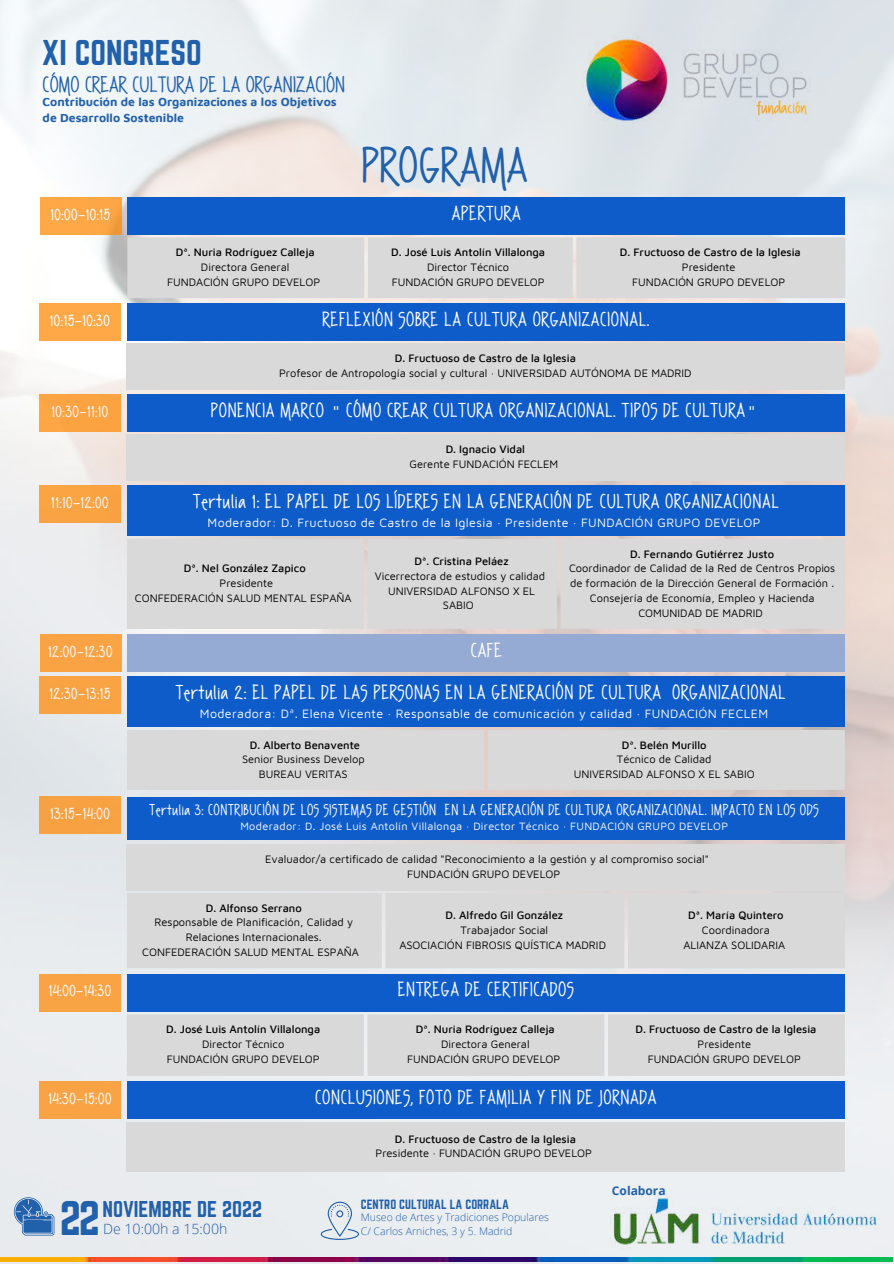
<style>
.page{position:relative;width:894px;height:1264px;background:#fff}
.page>*{position:absolute;margin:0;border:0;box-sizing:border-box;transform-origin:0 0}
.t1{font:45px "F Psecondhand";color:#2160ab}
.t2{font:42.6px "Norwester";color:#2160ab}
.t3{font:31.35px "Norwester";color:#2160ab}
.t4{font:20.25px "F Psecondhand";color:#2160ab}
.t5{font:19.95px "Norwester";color:#2160ab}
.t6{font:18.45px "F Psecondhand";letter-spacing:.03em;color:#fff}
.t7{font:15.45px "F Psecondhand";letter-spacing:.03em;color:#fff}
.t8{font:14.25px "F Psecondhand";letter-spacing:.03em;color:#fff}
.t9{font:300 14.1px "Open Sans";color:#2160ab}
.t10{font:12.45px "Maven Pro";letter-spacing:.03em;color:#fff}
.t11{font:700 12.15px/16.2px "Maven Pro";color:#2160ab}
.t12{font:700 12px "Open Sans";color:#2160ab}
.t13{font:11.85px "Norwester";color:#2160ab}
.t14{font:11.1px/14.7px "Maven Pro";color:#000;text-align:center}
.t15{font:500 11.1px "Maven Pro";color:#000}
.t16{font:10.95px "Maven Pro";letter-spacing:.03em;color:#fff}
.t17{font:300 10.5px/14px "Open Sans";color:#2160ab}
</style>
<div class="page">
<img style="left:0;top:0;width:893px;height:1263px">
<svg style="left:14px;top:1197px;width:40px;height:38px"></svg>
<svg style="left:320px;top:1201px;width:39px;height:38px"></svg>
<img style="left:0;top:1257px;width:891px;height:4px">
<div style="left:26px;top:1220px;width:17px;height:11px;background:#2160ab"></div>
<img style="left:581px;top:35px;width:230px;height:89px">
<img style="left:587px;top:1191px;width:306px;height:65px">
<div style="left:127px;top:197px;width:717px;height:37px;background:#0e5cc9"></div>
<div style="left:40px;top:197px;width:81px;height:37px;background:#fda747"></div>
<div style="left:127px;top:237px;width:718px;height:61px;background:#d9d9d9"></div>
<div style="left:127px;top:303px;width:717px;height:37px;background:#0e5cc9"></div>
<div style="left:40px;top:303px;width:81px;height:37px;background:#ffa848"></div>
<div style="left:127px;top:343px;width:717px;height:47px;background:#d9d9d9"></div>
<div style="left:127px;top:485px;width:717px;height:51px;background:#0e5cc9"></div>
<div style="left:40px;top:485px;width:81px;height:37px;background:#faa343"></div>
<div style="left:127px;top:539px;width:717px;height:90px;background:#d9d9d9"></div>
<div style="left:127px;top:676px;width:717px;height:50px;background:#0e5cc9"></div>
<div style="left:40px;top:676px;width:81px;height:37px;background:#f9a343"></div>
<div style="left:127px;top:730px;width:717px;height:60px;background:#d9d9d9"></div>
<div style="left:127px;top:796px;width:717px;height:43px;background:#0e5cc9"></div>
<div style="left:40px;top:796px;width:81px;height:37px;background:#f7a142"></div>
<div style="left:127px;top:892px;width:717px;height:76px;background:#d9d9d9"></div>
<div style="left:127px;top:844px;width:717px;height:46px;background:#d9d9d9"></div>
<div style="left:127px;top:973px;width:717px;height:38px;background:#0e5cc9"></div>
<div style="left:40px;top:973px;width:81px;height:38px;background:#f9a344"></div>
<div style="left:127px;top:1014px;width:717px;height:61px;background:#d9d9d9"></div>
<div style="left:127px;top:1081px;width:717px;height:37px;background:#0e5cc9"></div>
<div style="left:40px;top:1081px;width:81px;height:37px;background:#f9a344"></div>
<div style="left:127px;top:1121px;width:717px;height:50px;background:#d9d9d9"></div>
<div style="left:127px;top:634px;width:717px;height:37px;background:#96abd3"></div>
<div style="left:40px;top:634px;width:81px;height:37px;background:#f9a344"></div>
<div style="left:127px;top:394px;width:717px;height:37px;background:#0e5cc9"></div>
<div style="left:40px;top:394px;width:81px;height:37px;background:#fca341"></div>
<div style="left:127px;top:434px;width:717px;height:47px;background:#d9d9d9"></div>
<h3 class="t3" style="left:43px;top:34px;width:161px">XI CONGRESO</h3>
<h3 class="t4" style="left:43px;top:77px;width:304px">CÓMO CREAR CULTURA DE LA ORGANIZACIÓN</h3>
<p class="t11" style="left:43px;top:93px;width:295px">Contribución de las Organizaciones a los Objetivos de Desarrollo Sostenible</p>
<h3 class="t7" style="left:51px;top:208px;width:61px">10:00–10:15</h3>
<p class="t15" style="left:176px;top:245px;width:140px">Dª. Nuria Rodríguez Calleja</p>
<p class="t14" style="left:167px;top:259px;width:154px">Directora General<br>FUNDACIÓN GRUPO DEVELOP</p>
<h1 class="t1" style="left:361px;top:148px;width:168px">PROGRAMA</h1>
<h3 class="t6" style="left:452px;top:206px;width:70px">APERTURA</h3>
<p class="t15" style="left:391px;top:245px;width:155px">D. José Luis Antolín Villalonga</p>
<p class="t14" style="left:391px;top:259px;width:154px">Director Técnico<br>FUNDACIÓN GRUPO DEVELOP</p>
<p class="t15" style="left:619px;top:245px;width:182px">D. Fructuoso de Castro de la Iglesia</p>
<p class="t14" style="left:632px;top:259px;width:154px">Presidente<br>FUNDACIÓN GRUPO DEVELOP</p>
<h3 class="t7" style="left:50px;top:314px;width:62px">10:15–10:30</h3>
<h3 class="t6" style="left:322px;top:312px;width:328px">REFLEXIÓN SOBRE LA CULTURA ORGANIZACIONAL.</h3>
<p class="t15" style="left:395px;top:351px;width:182px">D. Fructuoso de Castro de la Iglesia</p>
<p class="t14" style="left:279px;top:365px;width:414px">Profesor de Antropología social y cultural · UNIVERSIDAD AUTÓNOMA DE MADRID</p>
<h3 class="t7" style="left:52px;top:405px;width:58px">10:30–11:10</h3>
<h3 class="t6" style="left:211px;top:403px;width:551px">PONENCIA MARCO "CÓMO CREAR CULTURA ORGANIZACIONAL. TIPOS DE CULTURA"</h3>
<p class="t15" style="left:445px;top:443px;width:81px">D. Ignacio Vidal</p>
<p class="t14" style="left:409px;top:456px;width:150px">Gerente FUNDACIÓN FECLEM</p>
<h3 class="t7" style="left:51px;top:496px;width:59px">11:10–12:00</h3>
<h3 class="t6" style="left:193px;top:494px;width:587px">Tertulia 1: EL PAPEL DE LOS LÍDERES EN LA GENERACIÓN DE CULTURA ORGANIZACIONAL</h3>
<p class="t10" style="left:207px;top:515px;width:554px">Moderador: D. Fructuoso de Castro de la Iglesia · Presidente · FUNDACIÓN GRUPO DEVELOP</p>
<p class="t15" style="left:184px;top:561px;width:123px">Dª. Nel González Zapico</p>
<p class="t14" style="left:135px;top:575px;width:218px">Presidente<br>CONFEDERACIÓN SALUD MENTAL ESPAÑA</p>
<p class="t15" style="left:414px;top:554px;width:95px">Dª. Cristina Peláez</p>
<p class="t14" style="left:375px;top:568px;width:172px">Vicerrectora de estudios y calidad<br>UNIVERSIDAD ALFONSO X EL<br>SABIO</p>
<p class="t15" style="left:630px;top:547px;width:145px">D. Fernando Gutiérrez Justo</p>
<p class="t14" style="left:569px;top:561px;width:268px">Coordinador de Calidad de la Red de Centros Propios de formación de la Dirección General de Formación .<br>Consejería de Economía, Empleo y Hacienda COMUNIDAD DE MADRID</p>
<h3 class="t7" style="left:48px;top:645px;width:66px">12:00–12:30</h3>
<h3 class="t6" style="left:470px;top:643px;width:33px">CAFÉ</h3>
<h3 class="t7" style="left:49px;top:687px;width:63px">12:30–13:15</h3>
<h3 class="t7" style="left:50px;top:807px;width:61px">13:15–14:00</h3>
<h3 class="t6" style="left:175px;top:684px;width:611px">Tertulia 2: EL PAPEL DE LAS PERSONAS EN LA GENERACIÓN DE CULTURA ORGANIZACIONAL</h3>
<p class="t10" style="left:200px;top:705px;width:569px">Moderadora: Dª. Elena Vicente · Responsable de comunicación y calidad · FUNDACIÓN FECLEM</p>
<p class="t15" style="left:250px;top:738px;width:112px">D. Alberto Benavente</p>
<p class="t14" style="left:242px;top:752px;width:124px">Senior Business Develop<br>BUREAU VERITAS</p>
<p class="t15" style="left:621px;top:738px;width:86px">Dª. Belén Murillo</p>
<p class="t14" style="left:573px;top:752px;width:182px">Técnico de Calidad<br>UNIVERSIDAD ALFONSO X EL SABIO</p>
<p class="t8" style="left:149px;top:804px;width:670px">Tertulia 3: CONTRIBUCIÓN DE LOS SISTEMAS DE GESTIÓN EN LA GENERACIÓN DE CULTURA ORGANIZACIONAL. IMPACTO EN LOS ODS</p>
<p class="t16" style="left:240px;top:819px;width:489px">Moderador: D. José Luis Antolín Villalonga · Director Técnico · FUNDACIÓN GRUPO DEVELOP</p>
<p class="t14" style="left:265px;top:851px;width:445px">Evaluador/a certificado de calidad "Reconocimiento a la gestión y al compromiso social"<br>FUNDACIÓN GRUPO DEVELOP</p>
<p class="t15" style="left:206px;top:900px;width:97px">D. Alfonso Serrano</p>
<p class="t14" style="left:142px;top:914px;width:218px">Responsable de Planificación, Calidad y<br>Relaciones Internacionales.<br>CONFEDERACIÓN SALUD MENTAL ESPAÑA</p>
<p class="t15" style="left:445px;top:908px;width:119px">D. Alfredo Gil González</p>
<p class="t14" style="left:399px;top:922px;width:208px">Trabajador Social<br>ASOCIACIÓN FIBROSIS QUÍSTICA MADRID</p>
<p class="t15" style="left:688px;top:908px;width:97px">Dª. María Quintero</p>
<p class="t14" style="left:683px;top:922px;width:103px">Coordinadora<br>ALIANZA SOLIDARIA</p>
<h3 class="t7" style="left:49px;top:984px;width:64px">14:00–14:30</h3>
<h3 class="t6" style="left:398px;top:982px;width:177px">ENTREGA DE CERTIFICADOS</h3>
<p class="t15" style="left:166px;top:1022px;width:155px">D. José Luis Antolín Villalonga</p>
<p class="t14" style="left:167px;top:1036px;width:154px">Director Técnico<br>FUNDACIÓN GRUPO DEVELOP</p>
<p class="t15" style="left:416px;top:1022px;width:140px">Dª. Nuria Rodríguez Calleja</p>
<p class="t14" style="left:407px;top:1036px;width:154px">Directora General<br>FUNDACIÓN GRUPO DEVELOP</p>
<p class="t15" style="left:635px;top:1022px;width:182px">D. Fructuoso de Castro de la Iglesia</p>
<p class="t14" style="left:647px;top:1036px;width:154px">Presidente<br>FUNDACIÓN GRUPO DEVELOP</p>
<h3 class="t7" style="left:49px;top:1092px;width:64px">14:30–15:00</h3>
<h3 class="t6" style="left:315px;top:1090px;width:343px">CONCLUSIONES, FOTO DE FAMILIA Y FIN DE JORNADA</h3>
<p class="t15" style="left:395px;top:1131px;width:182px">D. Fructuoso de Castro de la Iglesia</p>
<p class="t14" style="left:375px;top:1145px;width:218px">Presidente · FUNDACIÓN GRUPO DEVELOP</p>
<h2 class="t2" style="left:60px;top:1192px;width:42px">22</h2>
<h3 class="t5" style="left:102px;top:1197px;width:161px">NOVIEMBRE DE 2022</h3>
<p class="t9" style="left:103px;top:1218px;width:126px">De 10:00h a 15:00h</p>
<p class="t13" style="left:361px;top:1197px;width:149px">CENTRO CULTURAL LA CORRALA</p>
<p class="t17" style="left:361px;top:1209px;width:190px">Museo de Artes y Tradiciones Populares<br>C/ Carlos Arniches, 3 y 5. Madrid</p>
<p class="t12" style="left:611px;top:1182px;width:55px">Colabora</p>
</div>
